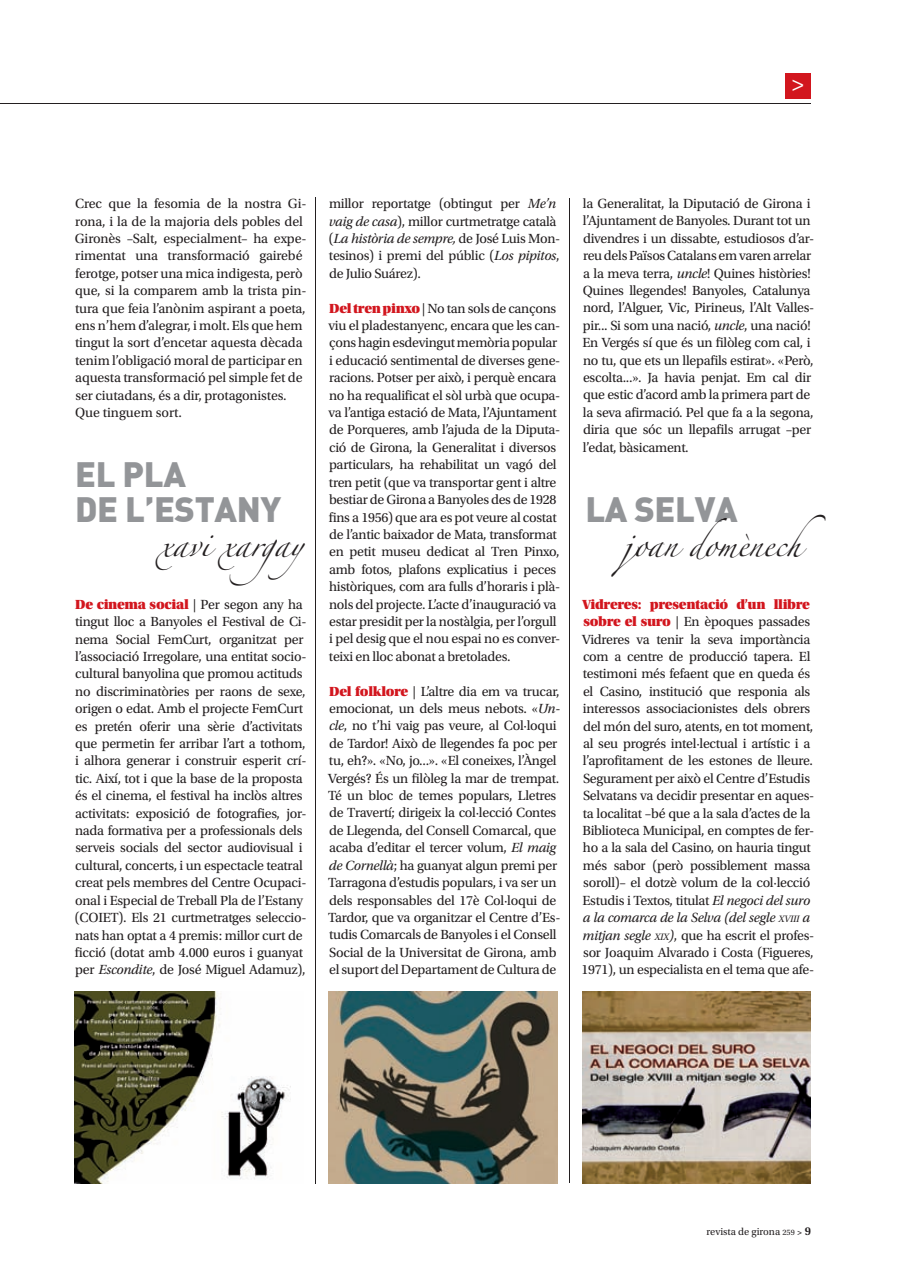
<style>
.page{position:relative;width:898px;height:1279px;background:#fff}
.page>*{position:absolute;margin:0;border:0;box-sizing:border-box;transform-origin:0 0}
.t1{font:34.5px/34.8px "DIN Black Alternate";letter-spacing:-.01em;color:#939598}
.t2{font:24px "Utopia Std";color:#fff}
.t3{font:22.5px "Zapfino";letter-spacing:-.01em;color:#231f20}
.t4{font:13.95px/17.4px "Utopia Std";letter-spacing:-.02em;color:#231f20}
.t5{font:13.95px "Utopia Std Black Headline";letter-spacing:-.02em;color:#d2161e}
.t6{font:10.5px "Utopia Std";color:#231f20}
.s1{font-family:"Utopia Std";color:#231f20}
.s2{font-style:italic}
.s3{font-family:"Utopia Std Black Headline";color:#d2161e}
.s4{font-style:italic;font-size:9.75px}
.s5{font-size:8.25px}
.s6{font-weight:600;font-size:9px}
.s7{font-weight:600;font-size:12px}
</style>
<div class="page">
<hr style="left:0;top:103px;width:810px;height:1px;background:#231f20">
<div style="left:785px;top:73px;width:25px;height:26px;background:#d2161e"></div>
<hr style="left:316px;top:197px;width:1px;height:985px;background:#231f20">
<hr style="left:569px;top:198px;width:1px;height:984px;background:#231f20">
<img style="left:582px;top:991px;width:228px;height:191px">
<img style="left:328px;top:991px;width:229px;height:191px">
<img style="left:75px;top:991px;width:216px;height:191px">
<h2 class="t2" style="left:791px;top:71px;width:14px">&gt;</h2>
<p class="t4" style="left:75px;top:195px;width:233px">Crec que la fesomia de la nostra Gi&shy;rona, i la de la majoria dels pobles del Gironès –Salt, especialment– ha expe&shy;rimentat una transformació gairebé ferotge, potser una mica indigesta, però que, si la comparem amb la trista pin&shy;tura que feia l’anònim aspirant a poeta, ens n’hem d’alegrar, i molt. Els que hem tingut la sort d’encetar aquesta dècada tenim l’obligació moral de participar en aquesta transformació pel simple fet de ser ciutadans, és a dir, protagonistes.<br>Que tinguem sort.</p>
<h1 class="t1" style="left:75px;top:455px;width:208px">EL PLA<br>DE L’ESTANY</h1>
<h3 class="t3" style="left:159px;top:535px;width:169px">xavi xargay</h3>
<p class="t5" style="left:75px;top:596px;width:229px">De cinema social <span class="s1">| Per segon any ha</span></p>
<p class="t4" style="left:75px;top:613px;width:233px">tingut lloc a Banyoles el Festival de Ci&shy;nema Social FemCurt, organitzat per l’associació Irregolare, una entitat socio&shy;cultural banyolina que promou actituds no discriminatòries per raons de sexe, origen o edat. Amb el projecte FemCurt es pretén oferir una sèrie d’activitats que permetin fer arribar l’art a tothom, i alhora generar i construir esperit crí&shy;tic. Així, tot i que la base de la proposta és el cinema, el festival ha inclòs altres activitats: exposició de fotografies, jor&shy;nada formativa per a professionals dels serveis socials del sector audiovisual i cultural, concerts, i un espectacle teatral creat pels membres del Centre Ocupaci&shy;onal i Especial de Treball Pla de l’Estany (COIET). Els 21 curtmetratges seleccio&shy;nats han optat a 4 premis: millor curt de ficció (dotat amb 4.000 euros i guanyat per <span class="s2">Escondite</span>, de José Miguel Adamuz),</p>
<p class="t4" style="left:329px;top:195px;width:233px">millor reportatge (obtingut per <span class="s2">Me’n vaig de casa</span>), millor curtmetratge català (<span class="s2">La història de sempre,</span> de José Luis Mon&shy;tesinos) i premi del públic (<span class="s2">Los pipitos</span>, de Julio Suárez).</p>
<p class="t4" style="left:328px;top:299px;width:233px"><span class="s3">Del tren pinxo</span> | No tan sols de cançons viu el pladestanyenc, encara que les can&shy;çons hagin esdevingut memòria popular i educació sentimental de diverses gene&shy;racions. Potser per això, i perquè encara no ha requalificat el sòl urbà que ocupa&shy;va l’antiga estació de Mata, l’Ajuntament de Porqueres, amb l’ajuda de la Diputa&shy;ció de Girona, la Generalitat i diversos particulars, ha rehabilitat un vagó del tren petit (que va transportar gent i altre bestiar de Girona a Banyoles des de 1928 fins a 1956) que ara es pot veure al costat de l’antic baixador de Mata, transformat en petit museu dedicat al Tren Pinxo, amb fotos, plafons explicatius i peces històriques, com ara fulls d’horaris i plà&shy;nols del projecte. L’acte d’inauguració va estar presidit per la nostàlgia, per l’orgull i pel desig que el nou espai no es conver&shy;teixi en lloc abonat a bretolades.</p>
<p class="t4" style="left:328px;top:682px;width:234px"><span class="s3">Del folklore</span> | L’altre dia em va trucar, emocionat, un dels meus nebots. «<span class="s2">Un&shy;cle</span>, no t’hi vaig pas veure, al Col·loqui de Tardor! Això de llegendes fa poc per tu, eh?». «No, jo...». «El coneixes, l’Àngel Vergés? És un filòleg la mar de trempat.<br>Té un bloc de temes populars, Lletres de Travertí; dirigeix la col·lecció Contes de Llegenda, del Consell Comarcal, que acaba d’editar el tercer volum, <span class="s2">El maig de Cornellà</span>; ha guanyat algun premi per Tarragona d’estudis populars, i va ser un dels responsables del 17è Col·loqui de Tardor, que va organitzar el Centre d’Es&shy;tudis Comarcals de Banyoles i el Consell Social de la Universitat de Girona, amb el suport del Departament de Cultura de</p>
<p class="t4" style="left:582px;top:195px;width:233px">la Generalitat, la Diputació de Girona i l’Ajuntament de Banyoles. Durant tot un divendres i un dissabte, estudiosos d’ar&shy;reu dels Països Catalans em varen arrelar a la meva terra, <span class="s2">uncle</span>! Quines històries!<br>Quines llegendes! Banyoles, Catalunya nord, l’Alguer, Vic, Pirineus, l’Alt Valles&shy;pir... Si som una nació, <span class="s2">uncle</span>, una nació!<br>En Vergés sí que és un filòleg com cal, i no tu, que ets un llepafils estirat». «Però, escolta...». Ja havia penjat. Em cal dir que estic d’acord amb la primera part de la seva afirmació. Pel que fa a la segona, diria que sóc un llepafils arrugat –per l’edat, bàsicament.</p>
<h1 class="t1" style="left:585px;top:490px;width:154px">LA SELVA</h1>
<h3 class="t3" style="left:623px;top:535px;width:204px">joan domènech</h3>
<p class="t5" style="left:582px;top:596px;width:229px">Vidreres: presentació d’un llibre</p>
<p class="t4" style="left:581px;top:613px;width:234px"><span class="s3">sobre el suro</span> | En èpoques passades Vidreres va tenir la seva importància com a centre de producció tapera. El testimoni més fefaent que en queda és el Casino, institució que responia als interessos associacionistes dels obrers del món del suro, atents, en tot moment, al seu progrés intel·lectual i artístic i a l’aprofitament de les estones de lleure.<br>Segurament per això el Centre d’Estudis Selvatans va decidir presentar en aques&shy;ta localitat –bé que a la sala d’actes de la Biblioteca Municipal, en comptes de fer&shy;ho a la sala del Casino, on hauria tingut més sabor (però possiblement massa soroll)– el dotzè volum de la col·lecció Estudis i Textos, titulat <span class="s2">El negoci del suro a la comarca de la Selva (del segle</span> <span class="s4">XVIII</span> <span class="s2">a mitjan segle</span> <span class="s4">XIX</span><span class="s2">)</span>, que ha escrit el profes&shy;sor Joaquim Alvarado i Costa (Figueres, 1971), un especialista en el tema que afe-</p>
<p class="t6" style="left:706px;top:1225px;width:106px">revista de girona <span class="s5">259</span> <span class="s6">&gt;</span> <span class="s7">9</span></p>
</div>
